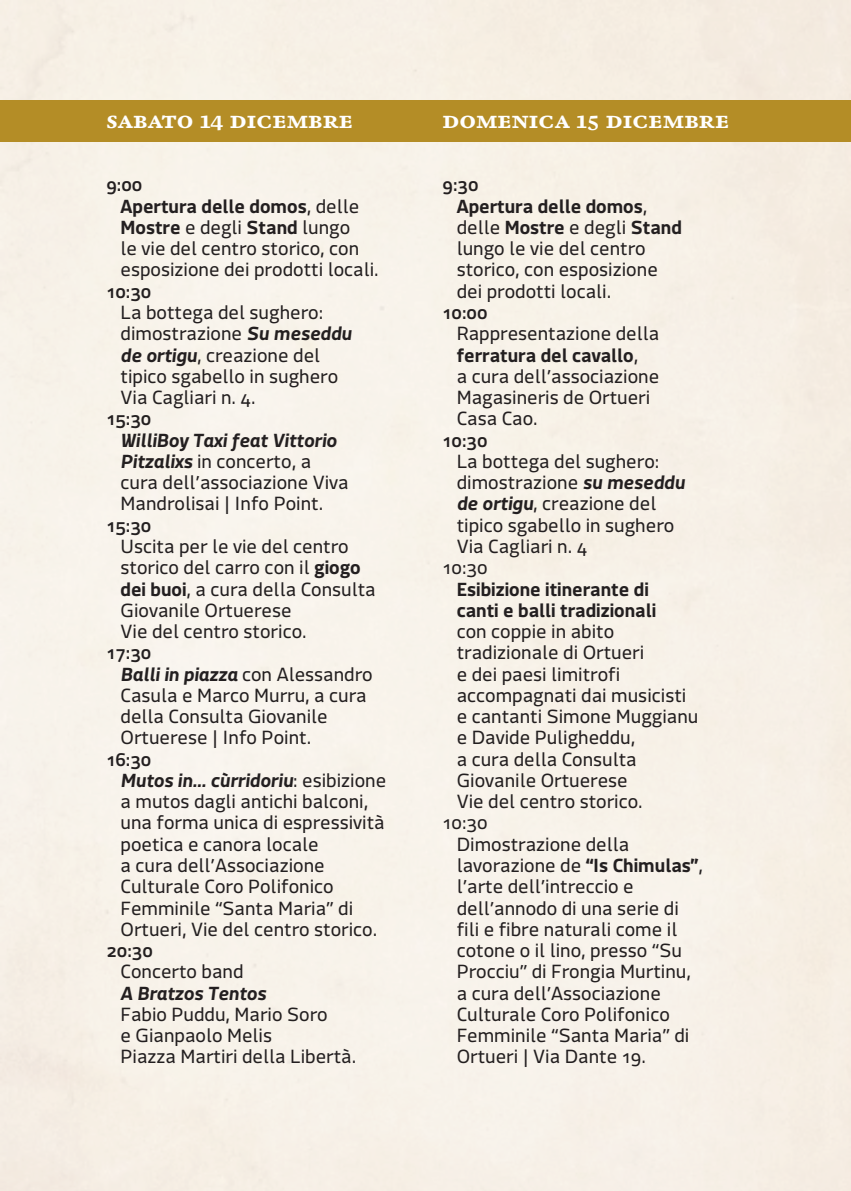
<style>
.page{position:relative;width:851px;height:1191px;background:#fff}
.page>*{position:absolute;margin:0;border:0;box-sizing:border-box;transform-origin:0 0}
.Normale{font:700 26px "Garalda";color:#fff}
.Default{font:20px/21.2px "Macho Modular";color:#231f20}
.Default-2{font:500 20px "Macho Modular";color:#231f20}
.Default-3{font:700 20px/21.2px "Macho Modular";color:#231f20}
.Default-4{font:italic 700 20px "Macho Modular";color:#231f20}
.s1{font-weight:700}
.s2{font-weight:700;font-style:italic}
</style>
<div class="page">
<div style="left:0;top:0;width:850px;height:1191px;background:#f7f2e9"></div>
<div style="left:0;top:101px;width:850px;height:41px;background:#b48d26"></div>
<p class="Normale" style="left:106px;top:102px;width:248px">sabato 14 dicembre</p>
<p class="Normale" style="left:442px;top:102px;width:288px">domenica 15 dicembre</p>
<p class="Default-2" style="left:106px;top:173px;width:38px">9:00</p>
<p class="Default" style="left:120px;top:195px;width:260px"><span class="s1">Apertura delle domos</span>, delle<br><span class="s1">Mostre</span> e degli <span class="s1">Stand</span> lungo<br>le vie del centro storico, con esposizione dei prodotti locali.</p>
<p class="Default-2" style="left:106px;top:279px;width:46px">10:30</p>
<p class="Default" style="left:120px;top:301px;width:232px">La bottega del sughero: dimostrazione <span class="s2">Su meseddu de ortigu</span>, creazione del tipico sgabello in sughero</p>
<p class="Default" style="left:120px;top:386px;width:136px">Via Cagliari n. 4.</p>
<p class="Default-2" style="left:106px;top:407px;width:46px">15:30</p>
<p class="Default" style="left:120px;top:429px;width:229px"><span class="s2">WilliBoy Taxi feat Vittorio<br>Pitzalixs</span> in concerto, a cura dell’associazione Viva<br>Mandrolisai | Info Point.</p>
<p class="Default-2" style="left:106px;top:513px;width:46px">15:30</p>
<p class="Default" style="left:120px;top:535px;width:256px">Uscita per le vie del centro storico del carro con il <span class="s1">giogo dei buoi</span>, a cura della Consulta<br>Giovanile Ortuerese</p>
<p class="Default" style="left:120px;top:620px;width:188px">Vie del centro storico.</p>
<p class="Default-2" style="left:106px;top:640px;width:46px">17:30</p>
<p class="Default" style="left:120px;top:663px;width:253px"><span class="s2">Balli in piazza</span> con Alessandro<br>Casula e Marco Murru, a cura della Consulta Giovanile<br>Ortuerese | Info Point.</p>
<p class="Default-2" style="left:106px;top:747px;width:46px">16:30</p>
<p class="Default" style="left:120px;top:769px;width:267px"><span class="s2">Mutos in… cùrridoriu</span>: esibizione a mutos dagli antichi balconi, una forma unica di espressività poetica e canora locale</p>
<p class="Default" style="left:120px;top:854px;width:205px">a cura dell’Associazione</p>
<p class="Default" style="left:120px;top:875px;width:258px">Culturale Coro Polifonico<br>Femminile “Santa Maria” di<br>Ortueri, Vie del centro storico.</p>
<p class="Default-2" style="left:106px;top:938px;width:48px">20:30</p>
<p class="Default" style="left:120px;top:960px;width:124px">Concerto band</p>
<p class="Default-4" style="left:120px;top:981px;width:147px">A Bratzos Tentos</p>
<p class="Default" style="left:120px;top:1003px;width:209px">Fabio Puddu, Mario Soro e Gianpaolo Melis</p>
<p class="Default" style="left:120px;top:1045px;width:237px">Piazza Martiri della Libertà.</p>
<p class="Default-2" style="left:442px;top:173px;width:37px">9:30</p>
<p class="Default" style="left:456px;top:195px;width:226px"><span class="s1">Apertura delle domos</span>, delle <span class="s1">Mostre</span> e degli <span class="s1">Stand </span>lungo le vie del centro storico, con esposizione dei prodotti locali.</p>
<p class="Default-2" style="left:442px;top:300px;width:46px">10:00</p>
<p class="Default" style="left:456px;top:323px;width:204px">Rappresentazione della <span class="s1">ferratura del cavallo</span>,</p>
<p class="Default" style="left:456px;top:365px;width:204px">a cura dell’associazione<br>Magasineris de Ortueri</p>
<p class="Default" style="left:456px;top:408px;width:82px">Casa Cao.</p>
<p class="Default-2" style="left:442px;top:428px;width:46px">10:30</p>
<p class="Default" style="left:456px;top:450px;width:229px">La bottega del sughero: dimostrazione <span class="s2">su meseddu de ortigu</span>, creazione del tipico sgabello in sughero</p>
<p class="Default" style="left:456px;top:535px;width:132px">Via Cagliari n. 4</p>
<p class="Default" style="left:442px;top:557px;width:46px">10:30</p>
<p class="Default-3" style="left:456px;top:578px;width:201px">Esibizione itinerante di canti e balli tradizionali</p>
<p class="Default" style="left:456px;top:620px;width:243px">con coppie in abito tradizionale di Ortueri<br>e dei paesi limitrofi accompagnati dai musicisti e cantanti Simone Muggianu e Davide Puligheddu,</p>
<p class="Default" style="left:456px;top:748px;width:181px">a cura della Consulta<br>Giovanile Ortuerese</p>
<p class="Default" style="left:456px;top:790px;width:188px">Vie del centro storico.</p>
<p class="Default" style="left:442px;top:812px;width:46px">10:30</p>
<p class="Default" style="left:456px;top:833px;width:247px">Dimostrazione della lavorazione de <span class="s1">“Is Chimulas”</span>, l’arte dell’intreccio e dell’annodo di una serie di fili e fibre naturali come il cotone o il lino, presso “Su<br>Procciu” di Frongia Murtinu, a cura dell’Associazione<br>Culturale Coro Polifonico<br>Femminile “Santa Maria” di<br>Ortueri | Via Dante 19.</p>
</div>
